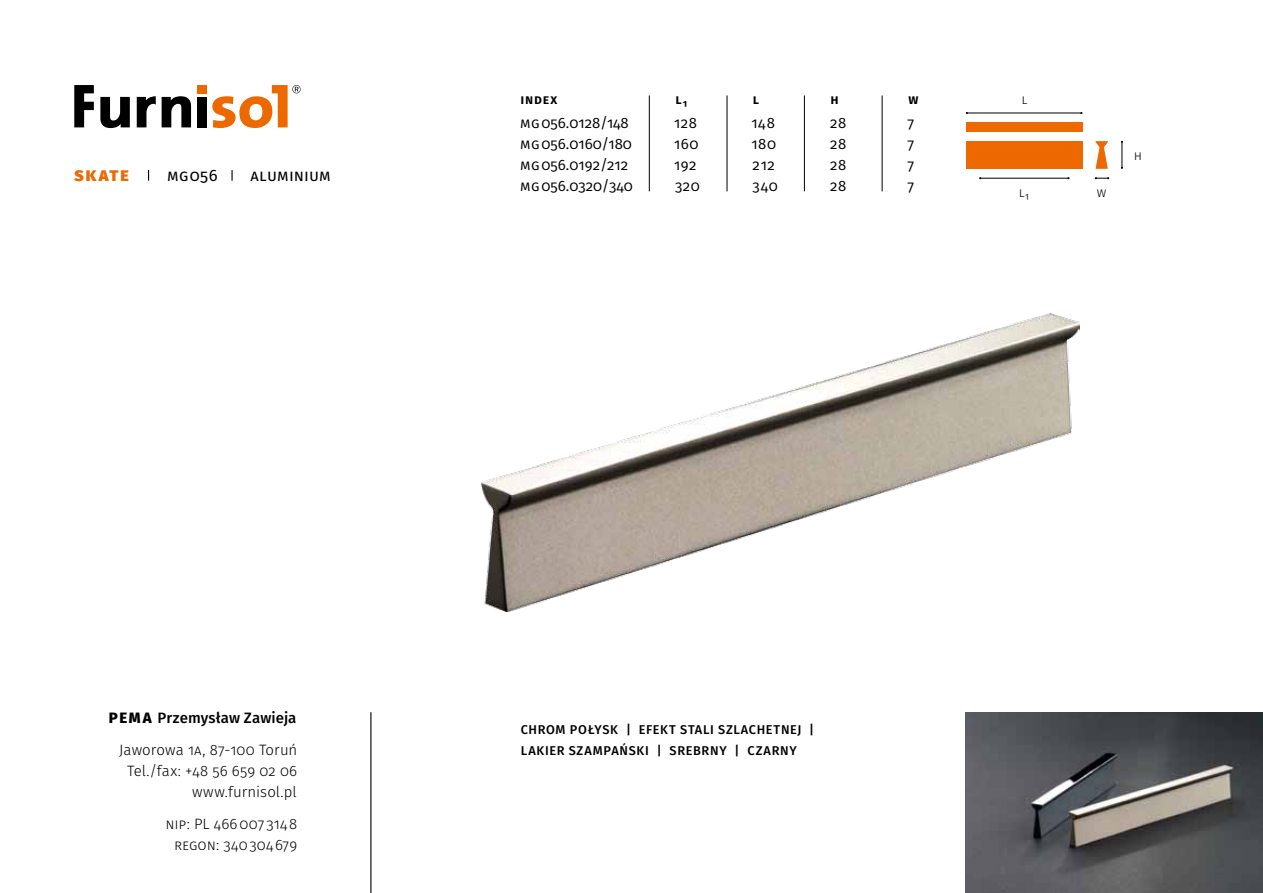
<style>
.page{position:relative;width:1263px;height:893px;background:#fff}
.page>*{position:absolute;margin:0;border:0;box-sizing:border-box;transform-origin:0 0}
.t1{font:800 18.75px "Fira Sans";color:#ee6800}
.t2{font:16.5px "Fira Sans";letter-spacing:.01em;color:#000}
.t3{font:300 15px/21.3px "Fira Sans";letter-spacing:.01em;color:#000;text-align:right}
.t4{font:15px/21.3px "Fira Sans";letter-spacing:.015em;color:#000;text-align:justify}
.t5{font:15px/21.3px "Fira Sans";letter-spacing:.035em;color:#000}
.t6{font:15px/21.3px "Fira Sans";letter-spacing:.05em;color:#000}
.t7{font:600 13.5px "Fira Sans";letter-spacing:.055em;color:#000}
.t8{font:300 13.5px "Fira Sans";color:#000}
.t9{font:500 12.75px/21px "Fira Sans";letter-spacing:.05em;color:#000}
.s1{font-weight:800}
.s2{font-weight:500}
</style>
<div class="page">
<img style="left:966px;top:712px;width:297px;height:181px">
<hr style="left:370px;top:712px;width:1px;height:181px;background:#000">
<svg style="left:74px;top:85px;width:20px;height:42px"></svg>
<svg style="left:100px;top:97px;width:30px;height:31px"></svg>
<svg style="left:137px;top:96px;width:19px;height:31px"></svg>
<div style="left:197px;top:97px;width:10px;height:30px;background:#000"></div>
<svg style="left:162px;top:96px;width:29px;height:31px"></svg>
<div style="left:197px;top:85px;width:10px;height:8px;background:#ee6800"></div>
<svg style="left:212px;top:85px;width:89px;height:43px"></svg>
<img style="left:481px;top:314px;width:598px;height:297px">
<svg style="left:231px;top:170px;width:2px;height:11px"></svg>
<hr style="left:649px;top:95px;width:1px;height:96px;background:#000">
<hr style="left:727px;top:95px;width:1px;height:96px;background:#000">
<hr style="left:804px;top:95px;width:1px;height:96px;background:#000">
<hr style="left:882px;top:95px;width:1px;height:96px;background:#000">
<hr style="left:967px;top:113px;width:114px;height:1px;background:#000">
<hr style="left:980px;top:178px;width:88px;height:1px;background:#000">
<div style="left:966px;top:122px;width:116px;height:10px;background:#ee6800"></div>
<div style="left:966px;top:141px;width:116px;height:28px;background:#ee6800"></div>
<svg style="left:1121px;top:141px;width:2px;height:28px"></svg>
<svg style="left:1095px;top:141px;width:13px;height:28px"></svg>
<svg style="left:1095px;top:177px;width:14px;height:2px"></svg>
<p class="t1" style="left:74px;top:161px;width:56px">skate</p>
<p class="t2" style="left:167px;top:163px;width:52px">mg056</p>
<p class="t2" style="left:250px;top:163px;width:82px">aluminium</p>
<p class="t7" style="left:520px;top:90px;width:38px">index</p>
<p class="t7" style="left:675px;top:90px;width:14px">l1</p>
<p class="t7" style="left:753px;top:90px;width:8px">l</p>
<p class="t7" style="left:831px;top:90px;width:10px">h</p>
<p class="t7" style="left:908px;top:90px;width:12px">w</p>
<p class="t4" style="left:520px;top:113px;width:114px;text-align:left">mg056.0128/148 mg056.0160/180 mg056.0192/212 mg056.0320/340</p>
<p class="t5" style="left:674px;top:113px;width:27px">128<br>160<br>192<br>320</p>
<p class="t6" style="left:751px;top:113px;width:28px">148<br>180<br>212<br>340</p>
<p class="t4" style="left:830px;top:113px;width:18px">28<br>28<br>28<br>28</p>
<p class="t4" style="left:907px;top:113px;width:8px">7<br>7<br>7<br>7</p>
<p class="t8" style="left:1021px;top:89px;width:7px">l</p>
<p class="t8" style="left:1019px;top:183px;width:13px">l1</p>
<p class="t8" style="left:1097px;top:183px;width:11px">w</p>
<p class="t8" style="left:1134px;top:146px;width:10px">h</p>
<p class="t3" style="left:109px;top:703px;width:190px;line-height:32px"><span class="s1">PEM A</span> <span class="s2">PRZEMYSŁAW ZAWIEJA<br></span>Jaworowa 1A, 87-100 Toruń</p>
<p class="t3" style="left:127px;top:761px;width:172px">Tel./fax: +48 56 659 02 06 www.furnisol.pl</p>
<p class="t3" style="left:166px;top:814px;width:133px;text-align:center">NIP: PL 4660073148<br>REGON: 340304679</p>
<p class="t9" style="left:521px;top:720px;width:295px">CHROM POŁYSK | EFEKT STALI SZLACHETNEJ |<br>LAKIER SZAMPAŃSKI | SREBRNY | CZARNY</p>
</div>
